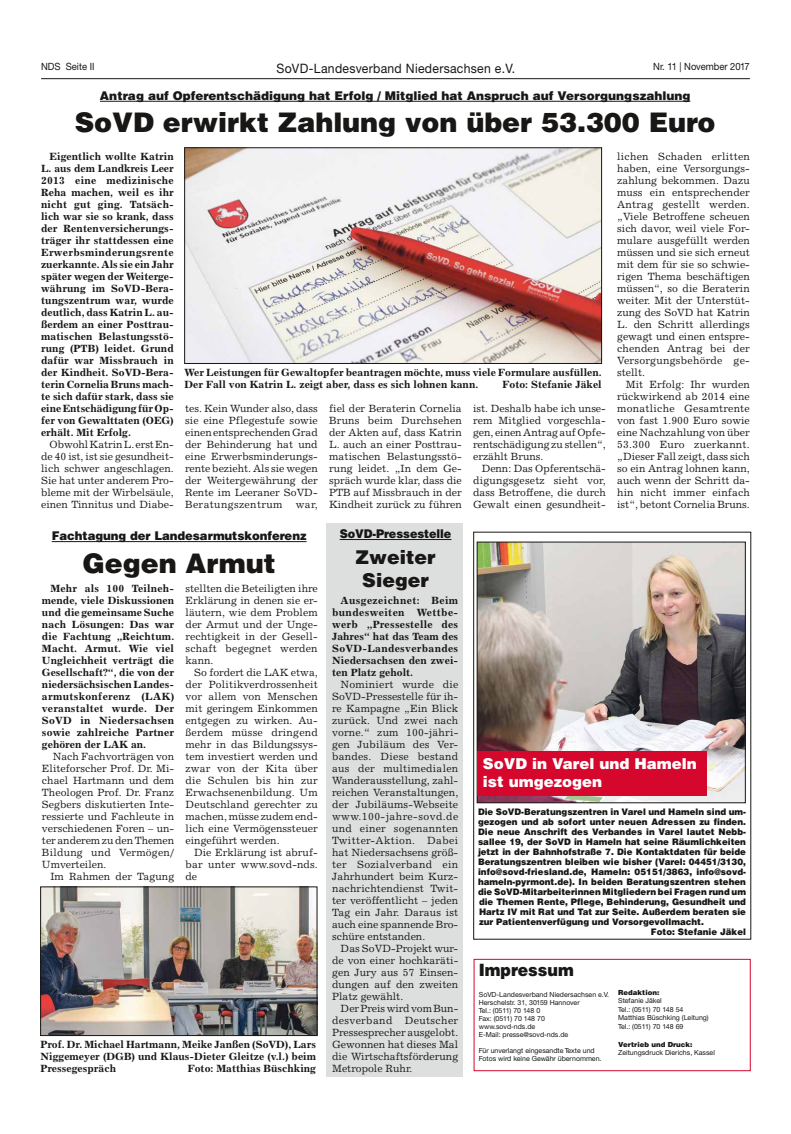
<style>
.page{position:relative;width:791px;height:1134px;background:#fff}
.page>*{position:absolute;margin:0;border:0;box-sizing:border-box;transform-origin:0 0}
.t1{font:900 27px "Helvetica";color:#181716}
.t2{font:900 19px/23px "Helvetica";color:#181716;text-align:center}
.t3{font:900 17px "Helvetica";color:#181716;scale:.93 1}
.t4{font:900 15px/18px "Helvetica";color:#fff}
.t5{font:13px "Helvetica Neue CE";letter-spacing:.025em;color:#181716;scale:.94 1}
.t6{font:900 12px "Helvetica";color:#181716}
.t7{font:900 12px "Helvetica";color:#181716;scale:.94 1}
.t8{font:10.5px/12px "Excelsior";color:#181716;text-align:justify}
.t9{font:700 10.5px/12px "Excelsior";color:#181716;text-align:justify}
.t10{font:10px "Helvetica Neue CE";color:#181716;scale:.94 1}
.t11{font:900 9px "Helvetica";color:#181716;scale:.96 1}
.t12{font:7px/8px "Helvetica Neue CE";color:#181716}
.t13{font:900 7px "Helvetica";color:#181716}
</style>
<div class="page">
<hr style="left:100px;top:101px;width:590px;height:1px;background:#181716">
<img style="left:186px;top:150px;width:414px;height:212px">
<div style="left:184px;top:148px;width:418px;height:216px;border:1px solid #181716"></div>
<hr style="left:52px;top:541px;width:254px;height:1px;background:#181716">
<img style="left:42px;top:889px;width:273px;height:145px">
<div style="left:40px;top:887px;width:277px;height:149px;border:1px solid #181716"></div>
<div style="left:473px;top:959px;width:278px;height:112px;border:1px solid #d5072d"></div>
<div style="left:473px;top:532px;width:278px;height:408px;border:1px solid #181716"></div>
<img style="left:479px;top:544px;width:264px;height:257px">
<div style="left:477px;top:542px;width:268px;height:261px;border:1px solid #181716"></div>
<div style="left:477px;top:751px;width:230px;height:45px;background:#d5072d"></div>
<div style="left:326px;top:523px;width:137px;height:553px;background:#dddede"></div>
<hr style="left:340px;top:539px;width:111px;height:1px;background:#181716">
<hr style="left:41px;top:78px;width:709px;height:1px;background:#181716">
<p class="t10" style="left:41px;top:61px;width:58px">NDS Seite II</p>
<p class="t5" style="left:276px;top:60px;width:255px">SoVD-Landesverband Niedersachsen e.V.</p>
<p class="t10" style="left:653px;top:61px;width:104px">Nr. 11 | November 2017</p>
<p class="t6" style="left:100px;top:88px;width:592px">Antrag auf Opferentschädigung hat Erfolg / Mitglied hat Anspruch auf Versorgungszahlung</p>
<h1 class="t1" style="left:75px;top:105px;width:642px">SoVD erwirkt Zahlung von über 53.300 Euro</h1>
<p class="t9" style="left:41px;top:150px;width:134px;text-indent:9px">Eigentlich wollte Katrin L. aus dem Landkreis Leer 2013 eine medizinische Reha machen, weil es ihr nicht gut ging. Tatsäch&shy;lich war sie so krank, dass der Rentenversicherungs&shy;träger ihr stattdessen eine Erwerbsminderungsrente zuerkannte. Als sie ein Jahr später wegen der Weiterge&shy;währung im SoVD-Bera&shy;tungszentrum war, wurde deutlich, dass Katrin L. au&shy;ßerdem an einer Posttrau&shy;matischen Belastungsstö&shy;rung (PTB) leidet. Grund dafür war Missbrauch in der Kindheit. SoVD-Bera&shy;terin Cornelia Bruns mach&shy;te sich dafür stark, dass sie eine Entschädigung für Op&shy;fer von Gewalttaten (OEG) erhält. Mit Erfolg.</p>
<p class="t8" style="left:41px;top:438px;width:134px;text-indent:9px">Obwohl Katrin L. erst En&shy;de 40 ist, ist sie gesundheit&shy;lich schwer angeschlagen.<br>Sie hat unter anderem Pro&shy;bleme mit der Wirbelsäule, einen Tinnitus und Diabe-</p>
<p class="t8" style="left:617px;top:150px;width:134px">lichen Schaden erlitten haben, eine Versorgungs&shy;zahlung bekommen. Dazu muss ein entsprechender Antrag gestellt werden. „Viele Betroffene scheuen sich davor, weil viele For&shy;mulare ausgefüllt werden müssen und sie sich erneut mit dem für sie so schwie&shy;rigen Thema beschäftigen müssen“, so die Beraterin weiter. Mit der Unterstüt&shy;zung des SoVD hat Katrin L. den Schritt allerdings gewagt und einen entspre&shy;chenden Antrag bei der Versorgungsbehörde ge&shy;stellt.</p>
<p class="t8" style="left:617px;top:378px;width:134px;text-indent:9px">Mit Erfolg: Ihr wurden rückwirkend ab 2014 eine monatliche Gesamtrente von fast 1.900 Euro sowie eine Nachzahlung von über 53.300 Euro zuerkannt. „Dieser Fall zeigt, dass sich so ein Antrag lohnen kann, auch wenn der Schritt da&shy;hin nicht immer einfach ist“, betont Cornelia Bruns.</p>
<p class="t9" style="left:184px;top:366px;width:419px">Wer Leistungen für Gewaltopfer beantragen möchte, muss viele Formulare ausfüllen.<br>Der Fall von Katrin L. zeigt aber, dass es sich lohnen kann.</p>
<p class="t9" style="left:502px;top:378px;width:101px">Foto: Stefanie Jäkel</p>
<p class="t8" style="left:329px;top:402px;width:134px">fiel der Beraterin Cornelia Bruns beim Durchsehen der Akten auf, dass Katrin L. auch an einer Posttrau&shy;matischen Belastungsstö&shy;rung leidet. „In dem Ge&shy;spräch wurde klar, dass die PTB auf Missbrauch in der Kindheit zurück zu führen</p>
<p class="t8" style="left:473px;top:402px;width:134px">ist. Deshalb habe ich unse&shy;rem Mitglied vorgeschla&shy;gen, einen Antrag auf Opfe&shy;rentschädigung zu stellen“, erzählt Bruns.</p>
<p class="t8" style="left:185px;top:402px;width:134px">tes. Kein Wunder also, dass sie eine Pflegestufe sowie einen entsprechenden Grad der Behinderung hat und eine Erwerbsminderungs&shy;rente bezieht. Als sie wegen der Weitergewährung der Rente im Leeraner SoVD-Beratungszentrum</p>
<p class="t8" style="left:473px;top:462px;width:134px;text-indent:9px">Denn: Das Opferentschä&shy;digungsgesetz sieht vor, dass Betroffene, die durch Gewalt einen gesundheit-</p>
<p class="t8" style="left:296px;top:498px;width:24px">war,</p>
<p class="t6" style="left:52px;top:528px;width:256px">Fachtagung der Landesarmutskonferenz</p>
<h1 class="t1" style="left:82px;top:545px;width:195px">Gegen Armut</h1>
<p class="t9" style="left:42px;top:582px;width:134px;text-indent:9px">Mehr als 100 Teilneh&shy;mende, viele Diskussionen und die gemeinsame Suche nach Lösungen: Das war die Fachtung „Reichtum.<br>Macht. Armut. Wie viel Ungleichheit verträgt die Gesellschaft?“, die von der niedersächsischen Landes&shy;armutskonferenz (LAK) veranstaltet wurde. Der SoVD in Niedersachsen sowie zahlreiche Partner gehören der LAK an.</p>
<p class="t8" style="left:42px;top:750px;width:134px;text-indent:11px">Nach Fachvorträgen von Eliteforscher Prof. Dr. Mi&shy;chael Hartmann und dem Theologen Prof. Dr. Franz Segbers diskutierten Inte&shy;ressierte und Fachleute in verschiedenen Foren – un&shy;ter anderem zu den Themen Bildung und Vermögen/ Umverteilen.</p>
<p class="t8" style="left:50px;top:870px;width:125px">Im Rahmen der Tagung</p>
<p class="t8" style="left:186px;top:582px;width:134px">stellten die Beteiligten ihre Erklärung in denen sie er&shy;läutern, wie dem Problem der Armut und der Unge&shy;rechtigkeit in der Gesell&shy;schaft begegnet werden kann.</p>
<p class="t8" style="left:186px;top:666px;width:134px;text-indent:9px">So fordert die LAK etwa, der Politikverdrossenheit vor allem von Menschen mit geringem Einkommen entgegen zu wirken. Au&shy;ßerdem müsse dringend mehr in das Bildungssys&shy;tem investiert werden und zwar von der Kita über die Schulen bis hin zur Erwachsenenbildung. Um Deutschland gerechter zu machen, müsse zudem end&shy;lich eine Vermögenssteuer eingeführt werden.</p>
<p class="t8" style="left:186px;top:846px;width:134px;text-indent:9px">Die Erklärung ist abruf&shy;bar unter www.sovd-nds. de</p>
<p class="t9" style="left:40px;top:1038px;width:277px">Prof. Dr. Michael Hartmann, Meike Janßen (SoVD), Lars Niggemeyer (DGB) und Klaus-Dieter Gleitze (v.l.) beim Pressegespräch</p>
<p class="t9" style="left:188px;top:1062px;width:130px">Foto: Matthias Büschking</p>
<p class="t7" style="left:340px;top:526px;width:120px">SoVD-Pressestelle</p>
<h2 class="t2" style="left:355px;top:545px;width:82px">Zweiter<br>Sieger</h2>
<p class="t9" style="left:332px;top:594px;width:128px;text-indent:9px">Ausgezeichnet: Beim bundesweiten Wettbe&shy;werb „Pressestelle des Jahres“ hat das Team des SoVD-Landesverbandes Niedersachsen den zwei&shy;ten Platz geholt.</p>
<p class="t8" style="left:332px;top:678px;width:128px;text-indent:9px">Nominiert wurde die SoVD-Pressestelle für ih&shy;re Kampagne „Ein Blick zurück. Und zwei nach vorne.“ zum 100-jähri&shy;gen Jubiläum des Ver&shy;bandes. Diese bestand aus der multimedialen Wanderausstellung, zahl&shy;reichen Veranstaltungen, der Jubiläums-Webseite www.100-jahre-sovd.de und einer sogenannten Twitter-Aktion. Dabei hat Niedersachsens größ&shy;ter Sozialverband ein Jahrhundert beim Kurz&shy;nachrichtendienst Twit&shy;ter veröffentlicht – jeden Tag ein Jahr. Daraus ist auch eine spannende Bro&shy;schüre entstanden.</p>
<p class="t8" style="left:332px;top:942px;width:128px;text-indent:9px">Das SoVD-Projekt wur&shy;de von einer hochkaräti&shy;gen Jury aus 57 Einsen&shy;dungen auf den zweiten Platz gewählt.</p>
<p class="t8" style="left:332px;top:1002px;width:128px;text-indent:9px">Der Preis wird vom Bun&shy;desverband Deutscher Pressesprecher ausgelobt.<br>Gewonnen hat dieses Mal die Wirtschaftsförderung Metropole Ruhr.</p>
<h3 class="t4" style="left:483px;top:754px;width:215px">SoVD in Varel und Hameln ist umgezogen</h3>
<p class="t11" style="left:478px;top:806px;width:281px">Die SoVD-Beratungszentren in Varel und Hameln sind um-</p>
<p class="t11" style="left:478px;top:816px;width:281px">gezogen und ab sofort unter neuen Adressen zu finden.</p>
<p class="t11" style="left:478px;top:826px;width:281px">Die neue Anschrift des Verbandes in Varel lautet Nebb-</p>
<p class="t11" style="left:478px;top:836px;width:281px">sallee 19, der SoVD in Hameln hat seine Räumlichkeiten</p>
<p class="t11" style="left:478px;top:846px;width:281px">jetzt in der Bahnhofstraße 7. Die Kontaktdaten für beide</p>
<p class="t11" style="left:478px;top:856px;width:281px">Beratungszentren bleiben wie bisher (Varel: 04451/3130,</p>
<p class="t11" style="left:478px;top:866px;width:281px">info@sovd-friesland.de, Hameln: 05151/3863, info@sovd-</p>
<p class="t11" style="left:478px;top:876px;width:281px">hameln-pyrmont.de). In beiden Beratungszentren stehen</p>
<p class="t11" style="left:478px;top:886px;width:281px">die SoVD-Mitarbeiterinnen Mitgliedern bei Fragen rund um</p>
<p class="t11" style="left:479px;top:896px;width:280px">die Themen Rente, Pflege, Behinderung, Gesundheit und</p>
<p class="t11" style="left:479px;top:906px;width:280px">Hartz IV mit Rat und Tat zur Seite. Außerdem beraten sie</p>
<p class="t11" style="left:479px;top:916px;width:236px">zur Patientenverfügung und Vorsorgevollmacht.</p>
<p class="t11" style="left:651px;top:926px;width:101px">Foto: Stefanie Jäkel</p>
<h3 class="t3" style="left:479px;top:959px;width:104px">Impressum</h3>
<p class="t12" style="left:479px;top:991px;width:132px">SoVD-Landesverband Niedersachsen e.V.<br>Herschelstr. 31, 30159 Hannover<br>Tel.: (0511) 70 148 0<br>Fax: (0511) 70 148 70<br>www.sovd-nds.de<br>E-Mail: presse@sovd-nds.de</p>
<p class="t12" style="left:479px;top:1047px;width:124px">Für unverlangt eingesandte Texte und<br>Fotos wird keine Gewähr übernommen.</p>
<p class="t13" style="left:618px;top:988px;width:43px">Redaktion:</p>
<p class="t12" style="left:618px;top:997px;width:92px;line-height:8.4px">Stefanie Jäkel<br>Tel.: (0511) 70 148 54<br>Matthias Büschking (Leitung)<br>Tel.: (0511) 70 148 69</p>
<p class="t13" style="left:618px;top:1039px;width:76px">Vertrieb und Druck:</p>
<p class="t12" style="left:618px;top:1048px;width:98px">Zeitungsdruck Dierichs, Kassel</p>
</div>
